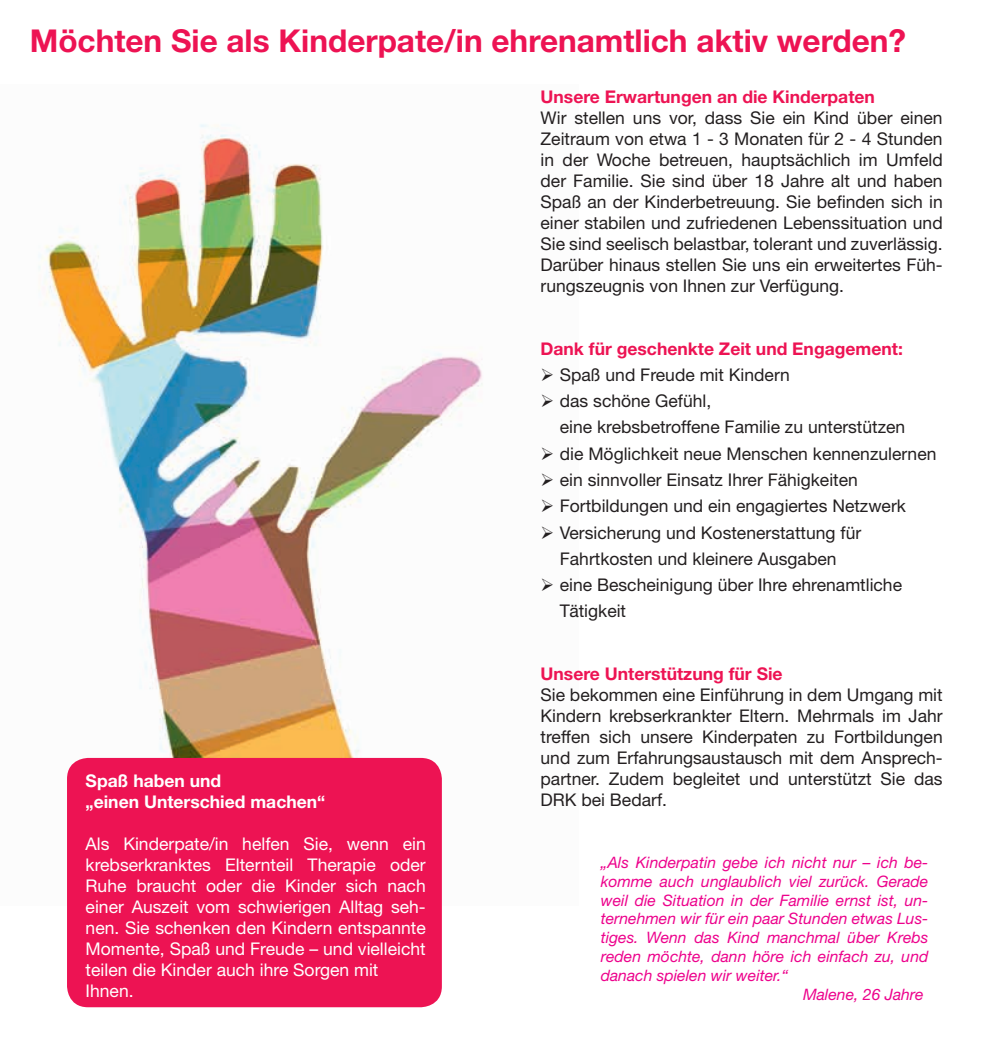
<style>
.page{position:relative;width:993px;height:1042px;background:#fff}
.page>*{position:absolute;margin:0;border:0;box-sizing:border-box;transform-origin:0 0}
.t1{font:700 31.5px "Helvetica Neue LT Std";color:#ed1353}
.t2{font:17.5px/21px "Helvetica Neue LT Std";color:#231f20;text-align:justify}
.t3{font:17.5px/21px "Helvetica Neue LT Std";color:#fff;text-align:justify}
.t4{font:700 17.5px "Helvetica Neue LT Std";color:#ed1353}
.t5{font:700 17.5px "Helvetica Neue LT Std";color:#fff}
.t6{font:italic 15.75px/18.9px "Helvetica Neue LT Std";color:#ed028c;text-align:justify}
</style>
<div class="page">
<img style="left:38px;top:124px;width:445px;height:781px">
<div style="left:67px;top:758px;width:374px;height:249px;background:#ed1353;border-radius:21px"></div>
<p class="t1" style="left:30px;top:22px;width:877px">Möchten Sie als Kinderpate/in ehrenamtlich aktiv werden?</p>
<p class="t4" style="left:540px;top:86px;width:336px">Unsere Erwartungen an die Kinderpaten</p>
<p class="t2" style="left:540px;top:107px;width:403px">Wir stellen uns vor, dass Sie ein Kind über einen Zeitraum von etwa 1 - 3 Monaten für 2 - 4 Stunden in der Woche betreuen, hauptsächlich im Umfeld der Familie. Sie sind über 18 Jahre alt und haben Spaß an der Kinderbetreuung. Sie befinden sich in einer stabilen und zufriedenen Lebenssituation und Sie sind seelisch belastbar, tolerant und zuverlässig.<br>Darüber hinaus stellen Sie uns ein erweitertes Füh&shy;rungszeugnis von Ihnen zur Verfügung.</p>
<p class="t5" style="left:86px;top:769px;width:137px">Spaß haben und</p>
<p class="t5" style="left:86px;top:790px;width:241px">„einen Unterschied machen“</p>
<p class="t3" style="left:86px;top:832px;width:341px">Als Kinderpate/in helfen Sie, wenn ein krebserkranktes Elternteil Therapie oder Ruhe braucht oder die Kinder sich nach einer Auszeit vom schwierigen Alltag seh&shy;nen. Sie schenken den Kindern entspannte Momente, Spaß und Freude – und vielleicht teilen die Kinder auch ihre Sorgen mit</p>
<p class="t3" style="left:86px;top:979px;width:49px">Ihnen.</p>
<p class="t4" style="left:540px;top:338px;width:364px">Dank für geschenkte Zeit und Engagement:</p>
<p class="t2" style="left:540px;top:364px;width:251px">➢ Spaß und Freude mit Kindern</p>
<p class="t2" style="left:540px;top:390px;width:172px">➢ das schöne Gefühl,</p>
<p class="t2" style="left:559px;top:416px;width:347px">eine krebsbetroffene Familie zu unterstützen</p>
<p class="t2" style="left:540px;top:443px;width:397px">➢ die Möglichkeit neue Menschen kennenzulernen</p>
<p class="t2" style="left:540px;top:469px;width:319px">➢ ein sinnvoller Einsatz Ihrer Fähigkeiten</p>
<p class="t2" style="left:540px;top:495px;width:367px">➢ Fortbildungen und ein engagiertes Netzwerk</p>
<p class="t2" style="left:540px;top:521px;width:322px">➢ Versicherung und Kostenerstattung für</p>
<p class="t2" style="left:559px;top:548px;width:278px">Fahrtkosten und kleinere Ausgaben</p>
<p class="t2" style="left:540px;top:574px;width:363px">➢ eine Bescheinigung über Ihre ehrenamtliche</p>
<p class="t2" style="left:559px;top:600px;width:68px">Tätigkeit</p>
<p class="t4" style="left:540px;top:663px;width:243px">Unsere Unterstützung für Sie</p>
<p class="t2" style="left:540px;top:684px;width:403px">Sie bekommen eine Einführung in dem Umgang mit Kindern krebserkrankter Eltern. Mehrmals im Jahr treffen sich unsere Kinderpaten zu Fortbildungen und zum Erfahrungsaustausch mit dem Ansprech&shy;partner. Zudem begleitet und unterstützt Sie das DRK bei Bedarf.</p>
<p class="t6" style="left:600px;top:852px;width:329px">„Als Kinderpatin gebe ich nicht nur – ich be&shy;komme auch unglaublich viel zurück. Gerade weil die Situation in der Familie ernst ist, un&shy;ternehmen wir für ein paar Stunden etwas Lus&shy;tiges. Wenn das Kind manchmal über Krebs reden möchte, dann höre ich einfach zu, und danach spielen wir weiter.“</p>
<p class="t6" style="left:802px;top:984px;width:122px">Malene, 26 Jahre</p>
</div>
